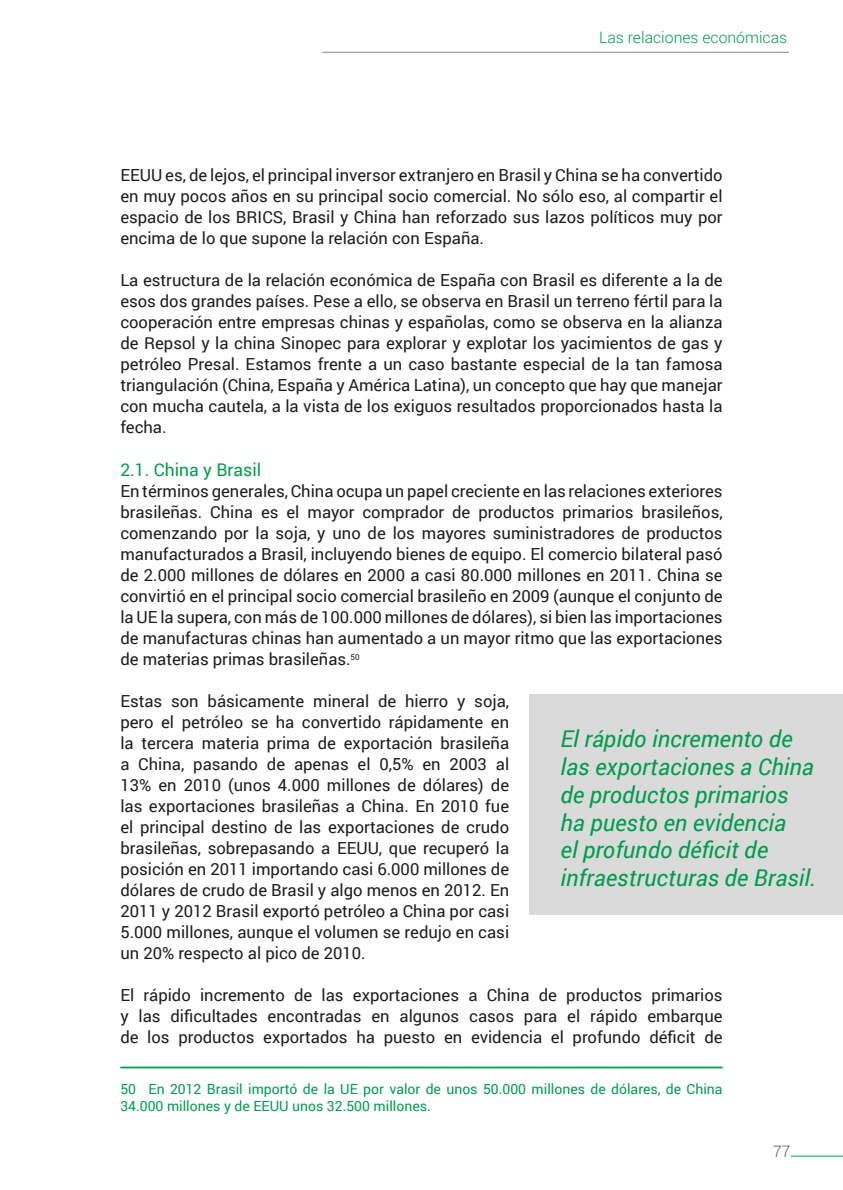
<style>
.page{position:relative;width:843px;height:1190px;background:#fff}
.page>*{position:absolute;margin:0;border:0;box-sizing:border-box;transform-origin:0 0}
.Pie_de_pagina{font:italic 23.1px/27.7px "Roboto";color:#009d4e}
.Heading_2{font:17.5px "Roboto";color:#009d4e}
.t1{font:16.62px/21px "Roboto";color:#1d1d1b;text-align:justify}
.t2{font:300 15.75px "Roboto";color:#009d4e}
.t3{font:300 15.75px "Roboto";color:#575756}
.Pie_de_pagina-2{font:14px/16.8px "Roboto";color:#009d4e}
</style>
<div class="page">
<hr style="left:790px;top:1155px;width:52px;height:1px;background:#009d4e">
<hr style="left:322px;top:52px;width:466px;height:1px;background:#878787">
<hr style="left:120px;top:1066px;width:602px;height:2px;background:#009d4e">
<div style="left:529px;top:694px;width:313px;height:221px;background:#dadada"></div>
<p class="t2" style="left:599px;top:27px;width:189px">Las relaciones económicas</p>
<p class="t1" style="left:120px;top:164px;width:603px">EEUU es, de lejos, el principal inversor extranjero en Brasil y China se ha convertido en muy pocos años en su principal socio comercial. No sólo eso, al compartir el espacio de los BRICS, Brasil y China han reforzado sus lazos políticos muy por encima de lo que supone la relación con España.</p>
<p class="t1" style="left:120px;top:269px;width:603px">La estructura de la relación económica de España con Brasil es diferente a la de esos dos grandes países. Pese a ello, se observa en Brasil un terreno fértil para la cooperación entre empresas chinas y españolas, como se observa en la alianza de Repsol y la china Sinopec para explorar y explotar los yacimientos de gas y petróleo Presal. Estamos frente a un caso bastante especial de la tan famosa triangulación (China, España y América Latina), un concepto que hay que manejar con mucha cautela, a la vista de los exiguos resultados proporcionados hasta la fecha.</p>
<p class="Heading_2" style="left:120px;top:457px;width:142px">2.1. China y Brasil</p>
<p class="t1" style="left:120px;top:479px;width:603px">En términos generales, China ocupa un papel creciente en las relaciones exteriores brasileñas. China es el mayor comprador de productos primarios brasileños, comenzando por la soja, y uno de los mayores suministradores de productos manufacturados a Brasil, incluyendo bienes de equipo. El comercio bilateral pasó de 2.000 millones de dólares en 2000 a casi 80.000 millones en 2011. China se convirtió en el principal socio comercial brasileño en 2009 (aunque el conjunto de la UE la supera, con más de 100.000 millones de dólares), si bien las importaciones de manufacturas chinas han aumentado a un mayor ritmo que las exportaciones de materias primas brasileñas.<sup>50</sup></p>
<p class="t1" style="left:120px;top:689px;width:390px">Estas son básicamente mineral de hierro y soja, pero el petróleo se ha convertido rápidamente en la tercera materia prima de exportación brasileña a China, pasando de apenas el 0,5% en 2003 al 13% en 2010 (unos 4.000 millones de dólares) de las exportaciones brasileñas a China. En 2010 fue el principal destino de las exportaciones de crudo brasileñas, sobrepasando a EEUU, que recuperó la posición en 2011 importando casi 6.000 millones de dólares de crudo de Brasil y algo menos en 2012. En 2011 y 2012 Brasil exportó petróleo a China por casi 5.000 millones, aunque el volumen se redujo en casi un 20% respecto al pico de 2010.</p>
<p class="t1" style="left:120px;top:983px;width:603px">El rápido incremento de las exportaciones a China de productos primarios y las dificultades encontradas en algunos casos para el rápido embarque de los productos exportados ha puesto en evidencia el profundo déficit de</p>
<p class="Pie_de_pagina-2" style="left:120px;top:1080px;width:603px">50 En 2012 Brasil importó de la UE por valor de unos 50.000 millones de dólares, de China<br>34.000 millones y de EEUU unos 32.500 millones.</p>
<p class="Pie_de_pagina" style="left:560px;top:724px;width:257px">El rápido incremento de las exportaciones a China de productos primarios ha puesto en evidencia<br>el profundo déficit de infraestructuras de Brasil.</p>
<p class="t3" style="left:773px;top:1140px;width:19px">77</p>
</div>
